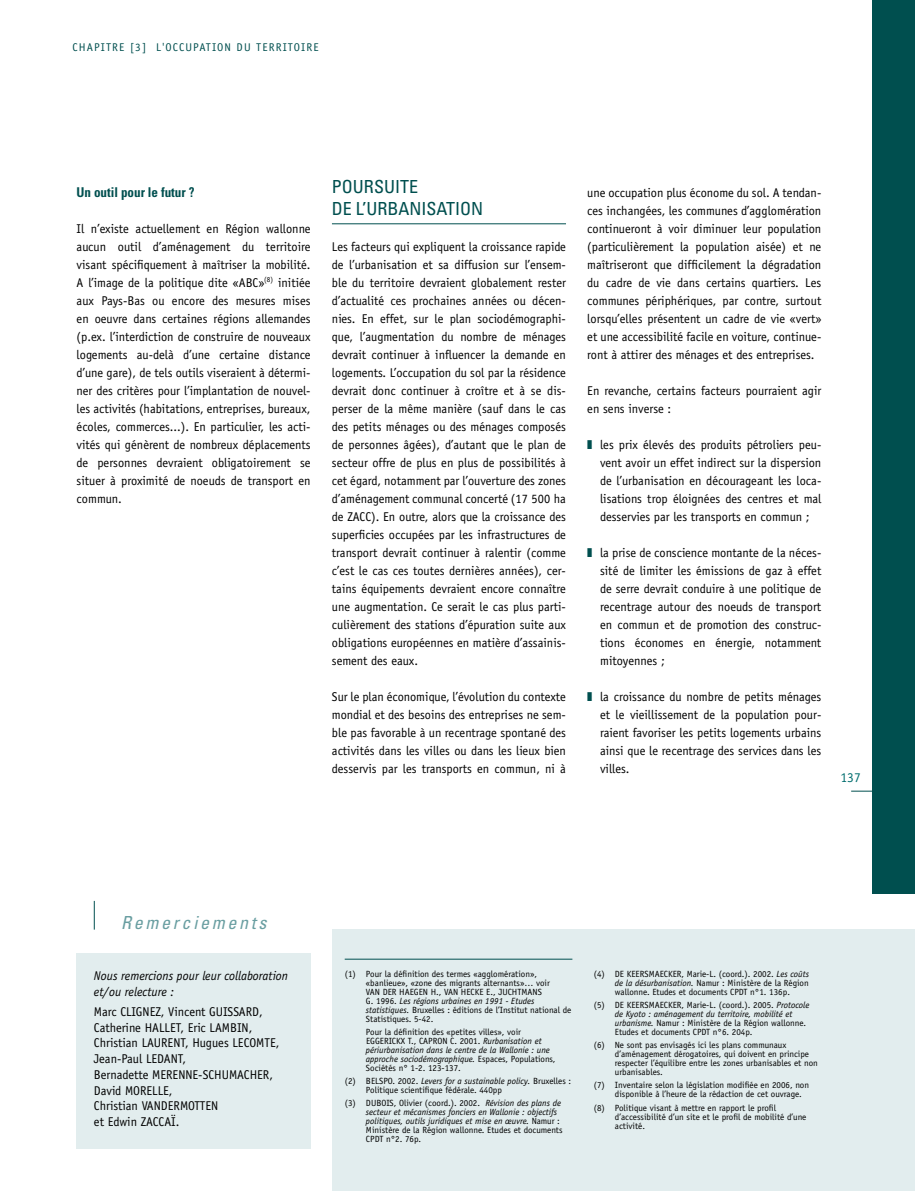
<style>
.page{position:relative;width:915px;height:1191px;background:#fff}
.page>*{position:absolute;margin:0;border:0;box-sizing:border-box;transform-origin:0 0}
.t1{font:condensed 18px/21.6px "Univers";color:#004f4f}
.t2{font:italic condensed 18px "Univers";letter-spacing:.15em;color:#699ea1}
.t3{font:700 condensed 13.5px "Univers";color:#004f4f}
.t4{font:13.5px "Officina Sans";color:#006d6e}
.t5{font:12.75px/18px "Officina Sans";color:#000;text-align:justify}
.t6{font:italic 12.75px/15.8px "Officina Sans";color:#000}
.t7{font:11.25px "Officina Sans";letter-spacing:.1em;color:#004f4f}
.t8{font:9px/9px "Officina Sans";color:#000}
.t9{font:italic 9px/9px "Officina Sans";color:#000}
.s1{font-style:italic}
.s2{font-style:normal}
</style>
<div class="page">
<div style="left:332px;top:929px;width:582px;height:262px;background:#e2edee"></div>
<hr style="left:850px;top:790px;width:64px;height:1px;background:#004f4f">
<div style="left:872px;top:0;width:42px;height:893px;background:#004f4f"></div>
<hr style="left:332px;top:223px;width:234px;height:1px;background:#004f4f">
<hr style="left:344px;top:958px;width:228px;height:1px;background:#004f4f">
<svg style="left:94px;top:901px;width:1px;height:28px"></svg>
<div style="left:77px;top:953px;width:233px;height:195px;background:#e2edee"></div>
<p class="t7" style="left:72px;top:41px;width:108px">CHAPITRE [3] L'occupati</p>
<p class="t7" style="left:217px;top:41px;width:47px">ondu territ</p>
<p class="t7" style="left:293px;top:41px;width:14px">oire</p>
<p class="t3" style="left:77px;top:183px;width:119px">Un outil pour le futur ?</p>
<p class="t5" style="left:77px;top:219px;width:235px">Il n’existe actuellement en Région wallonne aucun outil d’aménagement du territoire visant spécifiquement à maîtriser la mobilité.<br>A l’image de la politique dite «ABC»<sup>(8)</sup> initiée aux Pays-Bas ou encore des mesures mises en oeuvre dans certaines régions allemandes (p.ex. l’interdiction de construire de nouveaux logements au-delà d’une certaine distance d’une gare), de tels outils viseraient à détermi&shy;ner des critères pour l’implantation de nouvel&shy;les activités (habitations, entreprises, bureaux, écoles, commerces...). En particulier, les acti&shy;vités qui génèrent de nombreux déplacements de personnes devraient obligatoirement se situer à proximité de noeuds de transport en commun.</p>
<h1 class="t1" style="left:332px;top:176px;width:153px">POURSUITE<br>DE L’URBANISATION</h1>
<p class="t5" style="left:332px;top:237px;width:235px">Les facteurs qui expliquent la croissance rapide de l’urbanisation et sa diffusion sur l’ensem&shy;ble du territoire devraient globalement rester d’actualité ces prochaines années ou décen&shy;nies. En effet, sur le plan sociodémographi&shy;que, l’augmentation du nombre de ménages devrait continuer à influencer la demande en logements. L’occupation du sol par la résidence devrait donc continuer à croître et à se dis&shy;perser de la même manière (sauf dans le cas des petits ménages ou des ménages composés de personnes âgées), d’autant que le plan de secteur offre de plus en plus de possibilités à cet égard, notamment par l’ouverture des zones d’aménagement communal concerté (17 500 ha de ZACC). En outre, alors que la croissance des superficies occupées par les infrastructures de transport devrait continuer à ralentir (comme c’est le cas ces toutes dernières années), cer&shy;tains équipements devraient encore connaître une augmentation. Ce serait le cas plus parti&shy;culièrement des stations d’épuration suite aux obligations européennes en matière d’assainis&shy;sement des eaux.</p>
<p class="t5" style="left:332px;top:687px;width:235px">Sur le plan économique, l’évolution du contexte mondial et des besoins des entreprises ne sem&shy;ble pas favorable à un recentrage spontané des activités dans les villes ou dans les lieux bien desservis par les transports en commun, ni à</p>
<p class="t5" style="left:587px;top:183px;width:235px">une occupation plus économe du sol. A tendan&shy;ces inchangées, les communes d’agglomération continueront à voir diminuer leur population (particulièrement la population aisée) et ne maîtriseront que difficilement la dégradation du cadre de vie dans certains quartiers. Les communes périphériques, par contre, surtout lorsqu’elles présentent un cadre de vie «vert» et une accessibilité facile en voiture, continue&shy;ront à attirer des ménages et des entreprises.</p>
<p class="t5" style="left:587px;top:381px;width:235px">En revanche, certains facteurs pourraient agir en sens inverse :</p>
<p class="t5" style="left:600px;top:435px;width:223px">les prix élevés des produits pétroliers peu&shy;vent avoir un effet indirect sur la dispersion de l’urbanisation en décourageant les loca&shy;lisations trop éloignées des centres et mal desservies par les transports en commun ;</p>
<p class="t5" style="left:600px;top:543px;width:223px">la prise de conscience montante de la néces&shy;sité de limiter les émissions de gaz à effet de serre devrait conduire à une politique de recentrage autour des noeuds de transport en commun et de promotion des construc&shy;tions économes en énergie, notamment mitoyennes ;</p>
<p class="t5" style="left:600px;top:687px;width:223px">la croissance du nombre de petits ménages et le vieillissement de la population pour&shy;raient favoriser les petits logements urbains ainsi que le recentrage des services dans les villes.</p>
<p class="t4" style="left:840px;top:769px;width:22px">137</p>
<h1 class="t2" style="left:121px;top:911px;width:147px">Remerciements</h1>
<p class="t6" style="left:94px;top:968px;width:195px">Nous remercions pour leur collaboration et/ou relecture :</p>
<p class="t5" style="left:94px;top:1003px;width:187px;line-height:15.8px;text-align:left">Marc CLIGNEZ, Vincent GUISSARD,<br>Catherine HALLET, Eric LAMBIN,<br>Christian LAURENT, Hugues LECOMTE,<br>Jean-Paul LEDANT,<br>Bernadette MERENNE-SCHUMACHER,<br>David MORELLE,<br>Christian VANDERMOTTEN<br>et Edwin ZACCAÏ.</p>
<p class="t8" style="left:366px;top:969px;width:207px;text-indent:-21px">(1) Pour la définition des termes «agglomération», «banlieue», «zone des migrants alternants»… voir<br>VAN DER HAEGEN H., VAN HECKE E., JUCHTMANS<br>G. 1996. <span class="s1">Les régions urbaines en 1991 - Etudes statistiques.</span> Bruxelles : éditions de l’Institut national de Statistiques. 5-42.</p>
<p class="t8" style="left:366px;top:1027px;width:191px">Pour la définition des «petites villes», voir EGGERICKX T., CAPRON C. 2001. <span class="s1">Rurbanisation et périurbanisation dans le centre de la Wallonie : une approche sociodémographique.</span> Espaces, Populations, Sociétés n° 1-2. 123-137.</p>
<p class="t8" style="left:366px;top:1076px;width:207px;text-indent:-21px">(2) BELSPO. 2002. <span class="s1">Levers for a sustainable policy.</span> Bruxelles :<br>Politique scientifique fédérale. 440pp</p>
<p class="t9" style="left:366px;top:1098px;width:198px;text-indent:-21px"><span class="s2">(3) DUBOIS, Olivier (coord.). 2002.</span> Révision des plans de secteur et mécanismes fonciers en Wallonie : objectifs politiques, outils juridiques et mise en œuvre. <span class="s2">Namur :<br>Ministère de la Région wallonne. Etudes et documents CPDT n°2. 76p.</span></p>
<p class="t8" style="left:614px;top:969px;width:196px;text-align:justify;text-indent:-21px">(4) DE KEERSMAECKER, Marie-L. (coord.). 2002. <span class="s1">Les coûts de la désurbanisation.</span> Namur : Ministère de la Région wallonne. Etudes et documents CPDT n°1. 136p.</p>
<p class="t8" style="left:614px;top:1000px;width:196px;text-indent:-21px">(5) DE KEERSMAECKER, Marie-L. (coord.). 2005. <span class="s1">Protocole de Kyoto : aménagement du territoire, mobilité et urbanisme.</span> Namur : Ministère de la Région wallonne.<br>Etudes et documents CPDT n°6. 204p.</p>
<p class="t8" style="left:614px;top:1040px;width:204px;text-indent:-21px">(6) Ne sont pas envisagés ici les plans communaux d’aménagement dérogatoires, qui doivent en principe respecter l’équilibre entre les zones urbanisables et non urbanisables.</p>
<p class="t8" style="left:614px;top:1080px;width:196px;text-indent:-21px">(7) Inventaire selon la législation modifiée en 2006, non disponible à l’heure de la rédaction de cet ouvrage.</p>
<p class="t8" style="left:614px;top:1103px;width:193px;text-indent:-21px">(8) Politique visant à mettre en rapport le profil d’accessibilité d’un site et le profil de mobilité d’une activité.</p>
</div>
